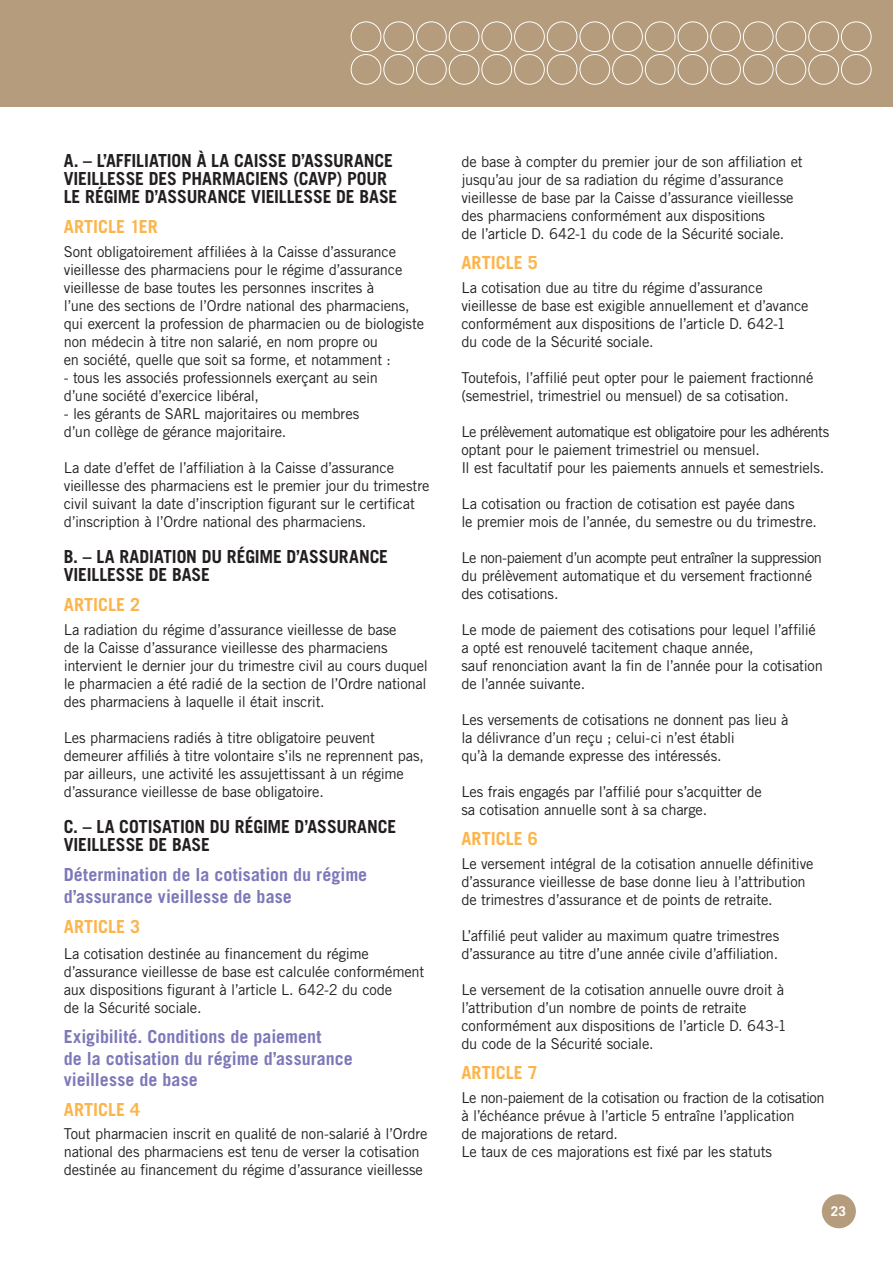
<style>
.page{position:relative;width:893px;height:1263px;background:#fff}
.page>*{position:absolute;margin:0;border:0;box-sizing:border-box;transform-origin:0 0}
.Titre_noir_gras{font:700 18px/18px "Trade Gothic LT Std";letter-spacing:-.005em;color:#231f20}
.Surtitre_violet{font:700 18px/21.6px "Trade Gothic LT Std";color:#7d78b8}
.t1{font:700 18px "Trade Gothic LT Std";letter-spacing:.005em;color:#fcb54c}
.Texte_courant{font:15px/18px "Trade Gothic LT Std";letter-spacing:-.015em;color:#231f20}
.t2{font:700 13.5px "Trade Gothic LT Std";color:#fff}
</style>
<div class="page">
<div style="left:0;top:0;width:893px;height:106px;background:#b49c7d"></div>
<div style="left:351px;top:21px;width:30px;height:31px;border:1px solid #fff;border-radius:50%"></div>
<div style="left:383px;top:21px;width:31px;height:31px;border:1px solid #fff;border-radius:50%"></div>
<div style="left:416px;top:21px;width:31px;height:31px;border:1px solid #fff;border-radius:50%"></div>
<div style="left:449px;top:21px;width:30px;height:31px;border:1px solid #fff;border-radius:50%"></div>
<div style="left:481px;top:21px;width:31px;height:31px;border:1px solid #fff;border-radius:50%"></div>
<div style="left:514px;top:21px;width:31px;height:31px;border:1px solid #fff;border-radius:50%"></div>
<div style="left:547px;top:21px;width:30px;height:31px;border:1px solid #fff;border-radius:50%"></div>
<div style="left:580px;top:21px;width:30px;height:31px;border:1px solid #fff;border-radius:50%"></div>
<div style="left:612px;top:21px;width:31px;height:31px;border:1px solid #fff;border-radius:50%"></div>
<div style="left:645px;top:21px;width:30px;height:31px;border:1px solid #fff;border-radius:50%"></div>
<div style="left:678px;top:21px;width:30px;height:31px;border:1px solid #fff;border-radius:50%"></div>
<div style="left:710px;top:21px;width:31px;height:31px;border:1px solid #fff;border-radius:50%"></div>
<div style="left:743px;top:21px;width:30px;height:31px;border:1px solid #fff;border-radius:50%"></div>
<div style="left:776px;top:21px;width:30px;height:31px;border:1px solid #fff;border-radius:50%"></div>
<div style="left:808px;top:21px;width:31px;height:31px;border:1px solid #fff;border-radius:50%"></div>
<div style="left:841px;top:21px;width:30px;height:31px;border:1px solid #fff;border-radius:50%"></div>
<div style="left:351px;top:54px;width:30px;height:31px;border:1px solid #fff;border-radius:50%"></div>
<div style="left:383px;top:54px;width:31px;height:31px;border:1px solid #fff;border-radius:50%"></div>
<div style="left:416px;top:54px;width:31px;height:31px;border:1px solid #fff;border-radius:50%"></div>
<div style="left:449px;top:54px;width:30px;height:31px;border:1px solid #fff;border-radius:50%"></div>
<div style="left:481px;top:54px;width:31px;height:31px;border:1px solid #fff;border-radius:50%"></div>
<div style="left:514px;top:54px;width:31px;height:31px;border:1px solid #fff;border-radius:50%"></div>
<div style="left:547px;top:54px;width:30px;height:31px;border:1px solid #fff;border-radius:50%"></div>
<div style="left:580px;top:54px;width:30px;height:31px;border:1px solid #fff;border-radius:50%"></div>
<div style="left:612px;top:54px;width:31px;height:31px;border:1px solid #fff;border-radius:50%"></div>
<div style="left:645px;top:54px;width:30px;height:31px;border:1px solid #fff;border-radius:50%"></div>
<div style="left:678px;top:54px;width:30px;height:31px;border:1px solid #fff;border-radius:50%"></div>
<div style="left:710px;top:54px;width:31px;height:31px;border:1px solid #fff;border-radius:50%"></div>
<div style="left:743px;top:54px;width:30px;height:31px;border:1px solid #fff;border-radius:50%"></div>
<div style="left:776px;top:54px;width:30px;height:31px;border:1px solid #fff;border-radius:50%"></div>
<div style="left:808px;top:54px;width:31px;height:31px;border:1px solid #fff;border-radius:50%"></div>
<div style="left:841px;top:54px;width:30px;height:31px;border:1px solid #fff;border-radius:50%"></div>
<div style="left:822px;top:1194px;width:34px;height:34px;background:#b49c7d;border-radius:50%"></div>
<p class="Titre_noir_gras" style="left:64px;top:151px;width:335px">A. – L’AFFILIATION À LA CAISSE D’ASSURANCE<br>VIEILLESSE DES PHARMACIENS (CAVP) POUR<br>LE RÉGIME D’ASSURANCE VIEILLESSE DE BASE</p>
<p class="t1" style="left:64px;top:215px;width:96px">ARTICLE 1ER</p>
<p class="Texte_courant" style="left:64px;top:242px;width:362px">Sont obligatoirement affiliées à la Caisse d’assurance vieillesse des pharmaciens pour le régime d’assurance vieillesse de base toutes les personnes inscrites à<br>l’une des sections de l’Ordre national des pharmaciens, qui exercent la profession de pharmacien ou de biologiste non médecin à titre non salarié, en nom propre ou<br>en société, quelle que soit sa forme, et notamment :</p>
<p class="Texte_courant" style="left:64px;top:368px;width:316px">- tous les associés professionnels exerçant au sein d’une société d’exercice libéral,</p>
<p class="Texte_courant" style="left:64px;top:404px;width:297px">- les gérants de SARL majoritaires ou membres d’un collège de gérance majoritaire.</p>
<p class="Texte_courant" style="left:64px;top:458px;width:367px">La date d’effet de l’affiliation à la Caisse d’assurance vieillesse des pharmaciens est le premier jour du trimestre civil suivant la date d’inscription figurant sur le certificat d’inscription à l’Ordre national des pharmaciens.</p>
<p class="Titre_noir_gras" style="left:64px;top:547px;width:326px">B. – LA RADIATION DU RÉGIME D’ASSURANCE<br>VIEILLESSE DE BASE</p>
<p class="t1" style="left:64px;top:593px;width:78px">ARTICLE 2</p>
<p class="Texte_courant" style="left:64px;top:620px;width:366px">La radiation du régime d’assurance vieillesse de base<br>de la Caisse d’assurance vieillesse des pharmaciens intervient le dernier jour du trimestre civil au cours duquel le pharmacien a été radié de la section de l’Ordre national des pharmaciens à laquelle il était inscrit.</p>
<p class="Texte_courant" style="left:64px;top:728px;width:362px">Les pharmaciens radiés à titre obligatoire peuvent demeurer affiliés à titre volontaire s’ils ne reprennent pas, par ailleurs, une activité les assujettissant à un régime d’assurance vieillesse de base obligatoire.</p>
<p class="Titre_noir_gras" style="left:64px;top:817px;width:334px">C. – LA COTISATION DU RÉGIME D’ASSURANCE<br>VIEILLESSE DE BASE</p>
<p class="Surtitre_violet" style="left:64px;top:863px;width:305px">Détermination de la cotisation du régime d’assurance vieillesse de base</p>
<p class="t1" style="left:64px;top:915px;width:78px">ARTICLE 3</p>
<p class="Texte_courant" style="left:64px;top:944px;width:362px">La cotisation destinée au financement du régime d’assurance vieillesse de base est calculée conformément aux dispositions figurant à l’article L. 642-2 du code<br>de la Sécurité sociale.</p>
<p class="Surtitre_violet" style="left:64px;top:1025px;width:291px">Exigibilité. Conditions de paiement<br>de la cotisation du régime d’assurance vieillesse de base</p>
<p class="t1" style="left:64px;top:1099px;width:78px">ARTICLE 4</p>
<p class="Texte_courant" style="left:64px;top:1124px;width:365px">Tout pharmacien inscrit en qualité de non-salarié à l’Ordre national des pharmaciens est tenu de verser la cotisation destinée au financement du régime d’assurance vieillesse</p>
<p class="Texte_courant" style="left:461px;top:152px;width:343px">de base à compter du premier jour de son affiliation et jusqu’au jour de sa radiation du régime d’assurance vieillesse de base par la Caisse d’assurance vieillesse des pharmaciens conformément aux dispositions<br>de l’article D. 642-1 du code de la Sécurité sociale.</p>
<p class="t1" style="left:461px;top:251px;width:78px">ARTICLE 5</p>
<p class="Texte_courant" style="left:461px;top:278px;width:349px">La cotisation due au titre du régime d’assurance vieillesse de base est exigible annuellement et d’avance conformément aux dispositions de l’article D. 642-1<br>du code de la Sécurité sociale.</p>
<p class="Texte_courant" style="left:461px;top:368px;width:354px">Toutefois, l’affilié peut opter pour le paiement fractionné (semestriel, trimestriel ou mensuel) de sa cotisation.</p>
<p class="Texte_courant" style="left:461px;top:422px;width:369px">Le prélèvement automatique est obligatoire pour les adhérents optant pour le paiement trimestriel ou mensuel.<br>Il est facultatif pour les paiements annuels et semestriels.</p>
<p class="Texte_courant" style="left:461px;top:494px;width:357px">La cotisation ou fraction de cotisation est payée dans<br>le premier mois de l’année, du semestre ou du trimestre.</p>
<p class="Texte_courant" style="left:461px;top:548px;width:362px">Le non-paiement d’un acompte peut entraîner la suppression du prélèvement automatique et du versement fractionné des cotisations.</p>
<p class="Texte_courant" style="left:461px;top:620px;width:363px">Le mode de paiement des cotisations pour lequel l’affilié a opté est renouvelé tacitement chaque année,<br>sauf renonciation avant la fin de l’année pour la cotisation de l’année suivante.</p>
<p class="Texte_courant" style="left:461px;top:710px;width:329px">Les versements de cotisations ne donnent pas lieu à la délivrance d’un reçu ; celui-ci n’est établi<br>qu’à la demande expresse des intéressés.</p>
<p class="Texte_courant" style="left:461px;top:782px;width:302px">Les frais engagés par l’affilié pour s’acquitter de sa cotisation annuelle sont à sa charge.</p>
<p class="t1" style="left:461px;top:827px;width:78px">ARTICLE 6</p>
<p class="Texte_courant" style="left:461px;top:854px;width:354px">Le versement intégral de la cotisation annuelle définitive d’assurance vieillesse de base donne lieu à l’attribution de trimestres d’assurance et de points de retraite.</p>
<p class="Texte_courant" style="left:461px;top:926px;width:319px">L’affilié peut valider au maximum quatre trimestres d’assurance au titre d’une année civile d’affiliation.</p>
<p class="Texte_courant" style="left:461px;top:980px;width:327px">Le versement de la cotisation annuelle ouvre droit à l’attribution d’un nombre de points de retraite conformément aux dispositions de l’article D. 643-1 du code de la Sécurité sociale.</p>
<p class="t1" style="left:461px;top:1061px;width:78px">ARTICLE 7</p>
<p class="Texte_courant" style="left:461px;top:1088px;width:365px">Le non-paiement de la cotisation ou fraction de la cotisation à l’échéance prévue à l’article 5 entraîne l’application<br>de majorations de retard.<br>Le taux de ces majorations est fixé par les statuts</p>
<p class="t2" style="left:831px;top:1203px;width:17px">23</p>
</div>
